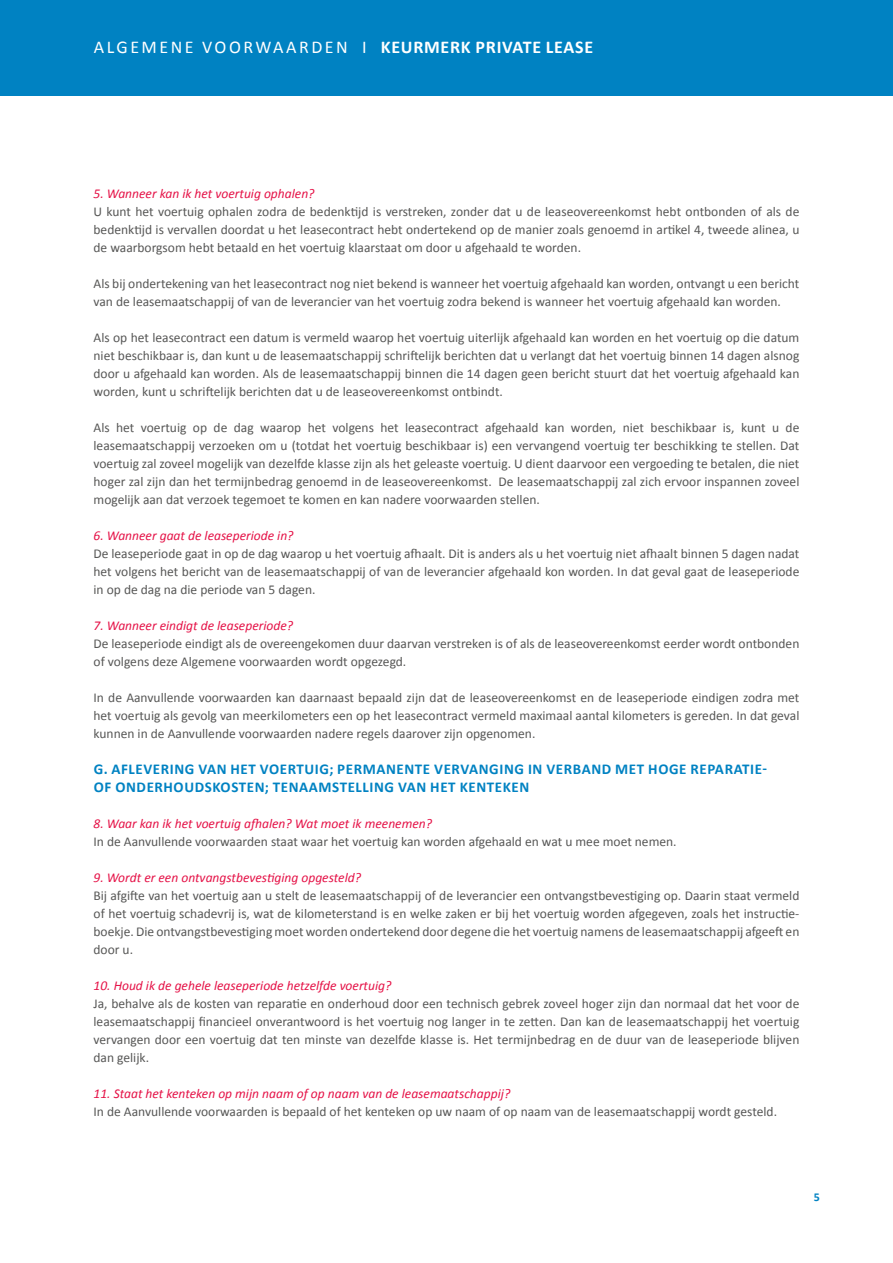
<style>
.page{position:relative;width:893px;height:1263px;background:#fff}
.page>*{position:absolute;margin:0;border:0;box-sizing:border-box;transform-origin:0 0}
.t1{font:18px "Calibri";letter-spacing:.14em;color:#fff}
.t2{font:700 15px/18px "Calibri";letter-spacing:.04em;color:#0082c2}
.t3{font:13.5px/18px "Calibri";color:#575756;text-align:justify}
.t4{font:italic 13.5px "Calibri";color:#e51247}
.t5{font:700 12px "Calibri";color:#0082c2}
.s1{font-weight:700}
</style>
<div class="page">
<div style="left:0;top:0;width:893px;height:96px;background:#0082c2"></div>
<h1 class="t1" style="left:94px;top:35px;width:501px">ALGEMENE VOORWAARDEN I <span class="s1">KEURMERK PRIVATE LEASE</span></h1>
<p class="t4" style="left:94px;top:184px;width:222px">5. Wanneer kan ik het voertuig ophalen?</p>
<p class="t3" style="left:94px;top:203px;width:707px">U kunt het voertuig ophalen zodra de bedenktijd is verstreken, zonder dat u de leaseovereenkomst hebt ontbonden of als de bedenktijd is vervallen doordat u het leasecontract hebt ondertekend op de manier zoals genoemd in artikel 4, tweede alinea, u de waarborgsom hebt betaald en het voertuig klaarstaat om door u afgehaald te worden.</p>
<p class="t3" style="left:94px;top:275px;width:707px">Als bij ondertekening van het leasecontract nog niet bekend is wanneer het voertuig afgehaald kan worden, ontvangt u een bericht van de leasemaatschappij of van de leverancier van het voertuig zodra bekend is wanneer het voertuig afgehaald kan worden.</p>
<p class="t3" style="left:94px;top:329px;width:707px">Als op het leasecontract een datum is vermeld waarop het voertuig uiterlijk afgehaald kan worden en het voertuig op die datum niet beschikbaar is, dan kunt u de leasemaatschappij schriftelijk berichten dat u verlangt dat het voertuig binnen 14 dagen alsnog door u afgehaald kan worden. Als de leasemaatschappij binnen die 14 dagen geen bericht stuurt dat het voertuig afgehaald kan worden, kunt u schriftelijk berichten dat u de leaseovereenkomst ontbindt.</p>
<p class="t3" style="left:94px;top:419px;width:707px">Als het voertuig op de dag waarop het volgens het leasecontract afgehaald kan worden, niet beschikbaar is, kunt u de leasemaatschappij verzoeken om u (totdat het voertuig beschikbaar is) een vervangend voertuig ter beschikking te stellen. Dat voertuig zal zoveel mogelijk van dezelfde klasse zijn als het geleaste voertuig. U dient daarvoor een vergoeding te betalen, die niet hoger zal zijn dan het termijnbedrag genoemd in de leaseovereenkomst. De leasemaatschappij zal zich ervoor inspannen zoveel mogelijk aan dat verzoek tegemoet te komen en kan nadere voorwaarden stellen.</p>
<p class="t4" style="left:94px;top:526px;width:201px">6. Wanneer gaat de leaseperiode in?</p>
<p class="t3" style="left:94px;top:545px;width:707px">De leaseperiode gaat in op de dag waarop u het voertuig afhaalt. Dit is anders als u het voertuig niet afhaalt binnen 5 dagen nadat het volgens het bericht van de leasemaatschappij of van de leverancier afgehaald kon worden. In dat geval gaat de leaseperiode in op de dag na die periode van 5 dagen.</p>
<p class="t4" style="left:94px;top:616px;width:201px">7. Wanneer eindigt de leaseperiode?</p>
<p class="t3" style="left:94px;top:635px;width:707px">De leaseperiode eindigt als de overeengekomen duur daarvan verstreken is of als de leaseovereenkomst eerder wordt ontbonden of volgens deze Algemene voorwaarden wordt opgezegd.</p>
<p class="t3" style="left:94px;top:689px;width:707px">In de Aanvullende voorwaarden kan daarnaast bepaald zijn dat de leaseovereenkomst en de leaseperiode eindigen zodra met het voertuig als gevolg van meerkilometers een op het leasecontract vermeld maximaal aantal kilometers is gereden. In dat geval kunnen in de Aanvullende voorwaarden nadere regels daarover zijn opgenomen.</p>
<p class="t2" style="left:94px;top:760px;width:675px">G. AFLEVERING VAN HET VOERTUIG; PERMANENTE VERVANGING IN VERBAND MET HOGE REPARATIE-<br>OF ONDERHOUDSKOSTEN; TENAAMSTELLING VAN HET KENTEKEN</p>
<p class="t4" style="left:94px;top:814px;width:340px">8. Waar kan ik het voertuig afhalen? Wat moet ik meenemen?</p>
<p class="t3" style="left:94px;top:833px;width:585px">In de Aanvullende voorwaarden staat waar het voertuig kan worden afgehaald en wat u mee moet nemen.</p>
<p class="t4" style="left:94px;top:868px;width:269px">9. Wordt er een ontvangstbevestiging opgesteld?</p>
<p class="t3" style="left:94px;top:887px;width:707px">Bij afgifte van het voertuig aan u stelt de leasemaatschappij of de leverancier een ontvangstbevestiging op. Daarin staat vermeld of het voertuig schadevrij is, wat de kilometerstand is en welke zaken er bij het voertuig worden afgegeven, zoals het instructie&shy;boekje. Die ontvangstbevestiging moet worden ondertekend door degene die het voertuig namens de leasemaatschappij afgeeft en door u.</p>
<p class="t4" style="left:94px;top:976px;width:299px">10. Houd ik de gehele leaseperiode hetzelfde voertuig?</p>
<p class="t3" style="left:94px;top:995px;width:707px">Ja, behalve als de kosten van reparatie en onderhoud door een technisch gebrek zoveel hoger zijn dan normaal dat het voor de leasemaatschappij financieel onverantwoord is het voertuig nog langer in te zetten. Dan kan de leasemaatschappij het voertuig vervangen door een voertuig dat ten minste van dezelfde klasse is. Het termijnbedrag en de duur van de leaseperiode blijven dan gelijk.</p>
<p class="t4" style="left:94px;top:1084px;width:418px">11. Staat het kenteken op mijn naam of op naam van de leasemaatschappij?</p>
<p class="t3" style="left:94px;top:1103px;width:685px">In de Aanvullende voorwaarden is bepaald of het kenteken op uw naam of op naam van de leasemaatschappij wordt gesteld.</p>
<p class="t5" style="left:814px;top:1189px;width:8px">5</p>
</div>
